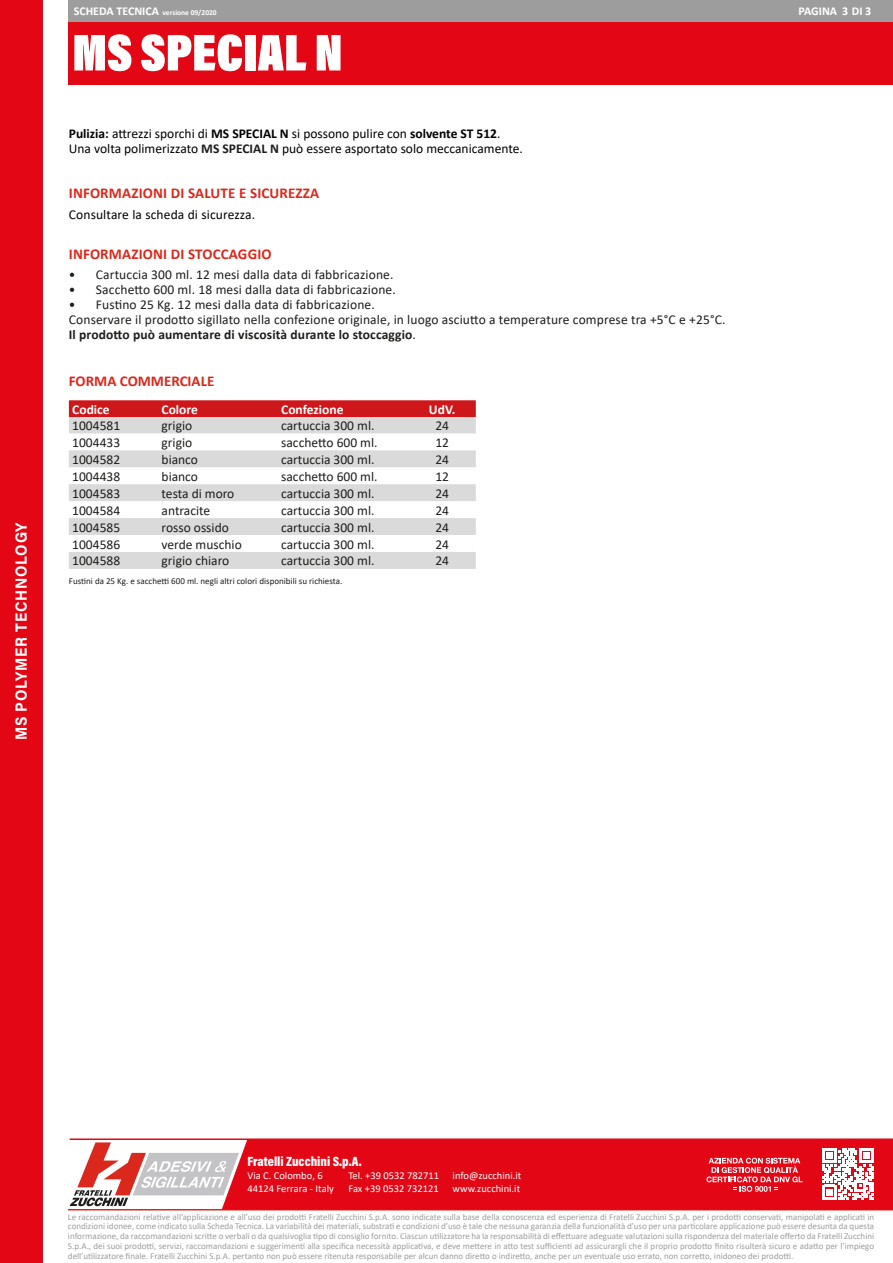
<style>
.page{position:relative;width:893px;height:1263px;background:#fff}
.page>*{position:absolute;margin:0;border:0;box-sizing:border-box;transform-origin:0 0}
.t1{font:900 52.5px "Acumin Pro Cond";letter-spacing:-.005em;color:#fff}
.t2{font:700 16.2px "Acumin Pro";letter-spacing:.05em;color:#fff;scale:.93 1}
.t3{font:700 15px "Calibri";letter-spacing:.01em;color:#db281c}
.t4{font:13.5px "Calibri";color:#1d1d1b}
.t5{font:13.5px "Calibri";color:#000}
.t6{font:700 13.5px "Calibri";letter-spacing:.01em;color:#1d1d1b}
.t7{font:700 13.5px "Calibri";color:#fff}
.t8{font:900 13.5px "Acumin Pro Cond";color:#fff}
.t9{font:700 12px "Calibri";color:#fff}
.t10{font:10.5px/12.6px "Calibri";color:#fff}
.t11{font:9px/9.8px "Calibri";color:#9d9d9d;text-align:justify}
.t12{font:9px "Calibri";color:#1d1d1b}
.t13{font:700 7.5px "Calibri";color:#fff}
.s1{font-size:12px}
.s2{font-weight:700}
.s3{font-weight:700;color:#1d1d1b}
.s4{font-weight:400}
</style>
<div class="page">
<div style="left:0;top:0;width:43px;height:1263px;background:#e30614"></div>
<div style="left:68px;top:21px;width:825px;height:64px;background:#e30614"></div>
<div style="left:68px;top:0;width:825px;height:21px;background:#9d9d9d"></div>
<hr style="left:68px;top:1209px;width:825px;height:1px;background:#db281c">
<hr style="left:70px;top:1138px;width:823px;height:2px;background:#e30614">
<svg style="left:70px;top:1140px;width:823px;height:70px;background:#e43842"></svg>
<div style="left:69px;top:400px;width:407px;height:17px;background:#cd171a"></div>
<svg style="left:69px;top:417px;width:407px;height:152px;fill:#dadada"></svg>
<h2 class="t2" style="left:10px;top:740px;width:236px;rotate:-90deg">MS POLYMER TECHNOLOGY</h2>
<p class="t13" style="left:74px;top:7px;width:145px"><span class="s1">SCHEDA TECNICA</span> versione 09/2020</p>
<h3 class="t9" style="left:798px;top:2px;width:74px">PAGINA 3 DI 3</h3>
<h1 class="t1" style="left:72px;top:19px;width:272px">MS SPECIAL N</h1>
<p class="t5" style="left:69px;top:124px;width:433px"><span class="s2">Pulizia:</span> attrezzi sporchi di <span class="s2">MS SPECIAL N</span> si possono pulire con <span class="s2">solvente ST 512</span>.</p>
<p class="t5" style="left:69px;top:139px;width:455px">Una volta polimerizzato <span class="s3">MS SPECIAL N</span> può essere asportato solo meccanicamente.</p>
<p class="t3" style="left:69px;top:182px;width:252px">INFORMAZIONI DI SALUTE E SICUREZZA</p>
<p class="t5" style="left:69px;top:205px;width:188px">Consultare la scheda di sicurezza.</p>
<p class="t3" style="left:69px;top:244px;width:204px">INFORMAZIONI DI STOCCAGGIO</p>
<p class="t4" style="left:69px;top:265px;width:326px">• Cartuccia 300 ml. 12 mesi dalla data di fabbricazione.</p>
<p class="t4" style="left:69px;top:280px;width:328px">• Sacchetto 600 ml. 18 mesi dalla data di fabbricazione.</p>
<p class="t4" style="left:69px;top:295px;width:307px">• Fustino 25 Kg. 12 mesi dalla data di fabbricazione.</p>
<p class="t4" style="left:69px;top:310px;width:658px">Conservare il prodotto sigillato nella confezione originale, in luogo asciutto a temperature comprese tra +5°C e +25°C.</p>
<p class="t6" style="left:69px;top:324px;width:349px">Il prodotto può aumentare di viscosità durante lo stoccaggio<span class="s4">.</span></p>
<p class="t3" style="left:69px;top:370px;width:147px">FORMA COMMERCIALE</p>
<p class="t7" style="left:72px;top:400px;width:39px">Codice</p>
<p class="t7" style="left:162px;top:400px;width:38px">Colore</p>
<p class="t7" style="left:281px;top:400px;width:64px">Confezione</p>
<p class="t7" style="left:429px;top:400px;width:28px">UdV.</p>
<p class="t4" style="left:72px;top:416px;width:49px">1004581</p>
<p class="t4" style="left:162px;top:416px;width:32px">grigio</p>
<p class="t4" style="left:281px;top:416px;width:95px">cartuccia 300 ml.</p>
<p class="t4" style="left:435px;top:416px;width:15px">24</p>
<p class="t4" style="left:72px;top:433px;width:49px">1004433</p>
<p class="t4" style="left:162px;top:433px;width:32px">grigio</p>
<p class="t4" style="left:281px;top:433px;width:98px">sacchetto 600 ml.</p>
<p class="t4" style="left:435px;top:433px;width:15px">12</p>
<p class="t4" style="left:72px;top:450px;width:49px">1004582</p>
<p class="t4" style="left:162px;top:450px;width:38px">bianco</p>
<p class="t4" style="left:281px;top:450px;width:95px">cartuccia 300 ml.</p>
<p class="t4" style="left:435px;top:450px;width:15px">24</p>
<p class="t4" style="left:72px;top:467px;width:49px">1004438</p>
<p class="t4" style="left:162px;top:467px;width:38px">bianco</p>
<p class="t4" style="left:281px;top:467px;width:98px">sacchetto 600 ml.</p>
<p class="t4" style="left:435px;top:467px;width:15px">12</p>
<p class="t4" style="left:72px;top:484px;width:49px">1004583</p>
<p class="t4" style="left:162px;top:484px;width:74px">testa di moro</p>
<p class="t4" style="left:281px;top:484px;width:95px">cartuccia 300 ml.</p>
<p class="t4" style="left:435px;top:484px;width:15px">24</p>
<p class="t4" style="left:72px;top:501px;width:49px">1004584</p>
<p class="t4" style="left:162px;top:501px;width:50px">antracite</p>
<p class="t4" style="left:281px;top:501px;width:95px">cartuccia 300 ml.</p>
<p class="t4" style="left:435px;top:501px;width:15px">24</p>
<p class="t4" style="left:72px;top:518px;width:49px">1004585</p>
<p class="t4" style="left:162px;top:518px;width:69px">rosso ossido</p>
<p class="t4" style="left:281px;top:518px;width:95px">cartuccia 300 ml.</p>
<p class="t4" style="left:435px;top:518px;width:15px">24</p>
<p class="t4" style="left:72px;top:535px;width:49px">1004586</p>
<p class="t4" style="left:162px;top:535px;width:82px">verde muschio</p>
<p class="t4" style="left:281px;top:535px;width:95px">cartuccia 300 ml.</p>
<p class="t4" style="left:435px;top:535px;width:15px">24</p>
<p class="t4" style="left:72px;top:552px;width:49px">1004588</p>
<p class="t4" style="left:162px;top:552px;width:69px">grigio chiaro</p>
<p class="t4" style="left:281px;top:552px;width:95px">cartuccia 300 ml.</p>
<p class="t4" style="left:435px;top:552px;width:15px">24</p>
<p class="t12" style="left:69px;top:575px;width:275px">Fustini da 25 Kg. e sacchetti 600 ml. negli altri colori disponibili su richiesta.</p>
<h3 class="t8" style="left:247px;top:1152px;width:116px">Fratelli Zucchini S.p.A.</h3>
<p class="t10" style="left:247px;top:1169px;width:88px">Via C. Colombo, 6<br>44124 Ferrara - Italy</p>
<p class="t10" style="left:348px;top:1169px;width:92px">Tel. +39 0532 782711<br>Fax +39 0532 732121</p>
<p class="t10" style="left:453px;top:1169px;width:70px">info@zucchini.it www.zucchini.it</p>
<p class="t11" style="left:68px;top:1211px;width:808px">Le raccomandazioni relative all’applicazione e all’uso dei prodotti Fratelli Zucchini S.p.A. sono indicate sulla base della conoscenza ed esperienza di Fratelli Zucchini S.p.A. per i prodotti conservati, manipolati e applicati in condizioni idonee, come indicato sulla Scheda Tecnica. La variabilità dei materiali, substrati e condizioni d’uso è tale che nessuna garanzia della funzionalità d’uso per una particolare applicazione può essere desunta da questa informazione, da raccomandazioni scritte o verbali o da qualsivoglia tipo di consiglio fornito. Ciascun utilizzatore ha la responsabilità di effettuare adeguate valutazioni sulla rispondenza del materiale offerto da Fratelli Zucchini S.p.A., dei suoi prodotti, servizi, raccomandazioni e suggerimenti alla specifica necessità applicativa, e deve mettere in atto test sufficienti ad assicurargli che il proprio prodotto finito risulterà sicuro e adatto per l’impiego dell’utilizzatore finale. Fratelli Zucchini S.p.A. pertanto non può essere ritenuta responsabile per alcun danno diretto o indiretto, anche per un eventuale uso errato, non corretto, inidoneo dei prodotti.</p>
</div>
